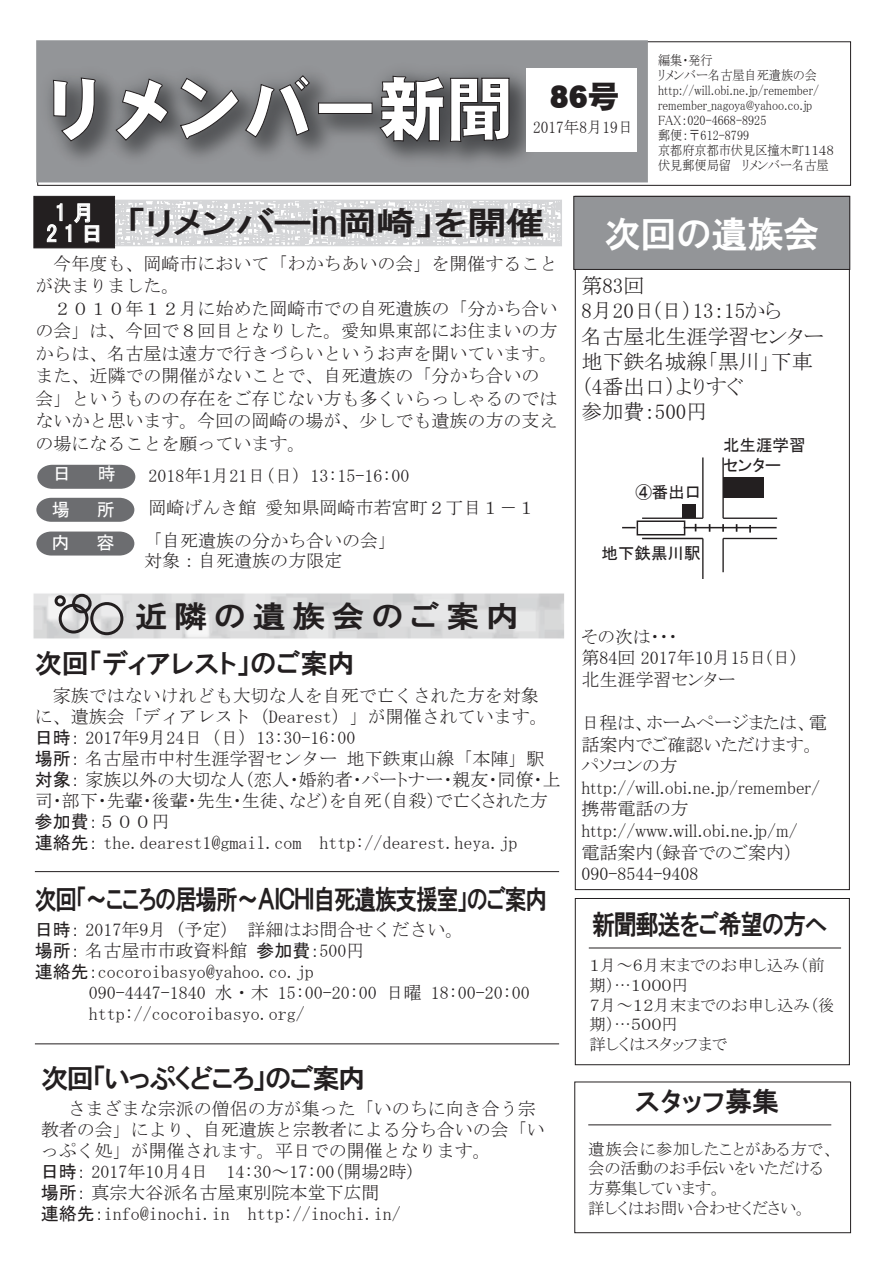
<style>
.page{position:relative;width:893px;height:1263px;background:#fff}
.page>*{position:absolute;margin:0;border:0;box-sizing:border-box;transform-origin:0 0}
.t1{font:69px "DF Gothic EB WIN RKSJ H";color:#fff}
.t2{font:36px "HGP Gothic E";color:#fff}
.t3{font:31.5px "HGP Gothic E";letter-spacing:-.025em;color:#231f20;scale:1.25 1}
.t4{font:30px "HGP Gothic E";letter-spacing:.2em;color:#231f20;scale:1.1 1}
.t5{font:27px "HGP Gothic E";letter-spacing:-.05em;color:#231f20;scale:.8 1}
.t6{font:27px "HGP Gothic E";letter-spacing:-.05em;color:#231f20}
.t7{font:27px "HGP Gothic E";color:#231f20}
.t8{font:27px "HGP Gothic E";letter-spacing:-.05em;color:#231f20;scale:.85 1}
.t9{font:21px/25.2px "MS P Mincho";color:#231f20}
.t10{font:21px/21px "HGP Gothic E";color:#fff;text-align:center}
.t11{font:18px/21px "MS Mincho";color:#231f20}
.t12{font:18px/21.6px "MS P Mincho";color:#231f20}
.t13{font:18px "MS P Gothic";color:#231f20}
.t14{font:18px "MS Gothic";color:#fff}
.t15{font:16.5px/19.8px "MS P Mincho";color:#231f20}
.t16{font:16.5px/19.8px "MS P Gothic";color:#231f20}
.t17{font:16.5px "MS P Mincho";color:#231f20;scale:.93 1}
.t18{font:13.5px/15px "MS P Mincho";color:#231f20;scale:.9 1}
.s1{font-family:"MS P Gothic"}
.s2{font-family:"MS Mincho"}
</style>
<div class="page">
<div style="left:36px;top:40px;width:612px;height:142px;background:#939598;border:3px solid #939598"></div>
<img style="left:36px;top:62px;width:512px;height:116px">
<svg style="left:53px;top:78px;width:43px;height:63px;background:#626366"></svg>
<svg style="left:116px;top:79px;width:52px;height:62px"></svg>
<svg style="left:180px;top:78px;width:59px;height:61px"></svg>
<svg style="left:245px;top:75px;width:65px;height:62px"></svg>
<svg style="left:318px;top:102px;width:54px;height:12px"></svg>
<svg style="left:379px;top:76px;width:65px;height:65px;background:#505153"></svg>
<svg style="left:450px;top:78px;width:60px;height:64px;background:#49494b"></svg>
<div style="left:526px;top:68px;width:111px;height:83px;background:#fff"></div>
<div style="left:574px;top:196px;width:276px;height:74px;background:#939598;border:1px solid #231f20"></div>
<hr style="left:642px;top:517px;width:61px;height:2px;background:#231f20">
<hr style="left:642px;top:538px;width:61px;height:1px;background:#231f20">
<hr style="left:702px;top:457px;width:1px;height:61px;background:#231f20">
<hr style="left:702px;top:538px;width:1px;height:41px;background:#231f20">
<hr style="left:722px;top:457px;width:2px;height:61px;background:#231f20">
<hr style="left:722px;top:538px;width:2px;height:34px;background:#231f20">
<hr style="left:723px;top:538px;width:54px;height:1px;background:#231f20">
<hr style="left:723px;top:517px;width:54px;height:2px;background:#231f20">
<div style="left:683px;top:505px;width:13px;height:13px;background:#231f20"></div>
<div style="left:723px;top:478px;width:41px;height:20px;background:#231f20"></div>
<div style="left:637px;top:520px;width:48px;height:15px;border:2px solid #231f20"></div>
<hr style="left:684px;top:527px;width:93px;height:1px;background:#231f20">
<svg style="left:722px;top:524px;width:2px;height:8px"></svg>
<svg style="left:749px;top:525px;width:2px;height:8px"></svg>
<svg style="left:622px;top:527px;width:14px;height:1px"></svg>
<svg style="left:36px;top:531px;width:98px;height:24px;background:#78797b"></svg>
<div style="left:34px;top:196px;width:81px;height:52px;background:#231f20"></div>
<svg style="left:37px;top:195px;width:524px;height:51px"></svg>
<svg style="left:37px;top:465px;width:98px;height:24px;background:#76777a"></svg>
<svg style="left:36px;top:498px;width:98px;height:24px;background:#76777a"></svg>
<img style="left:33px;top:579px;width:543px;height:75px">
<div style="left:90px;top:602px;width:33px;height:33px;border:3px solid #231f20;border-radius:50%"></div>
<div style="left:72px;top:594px;width:20px;height:19px;border:3px solid #231f20;border-radius:50%"></div>
<div style="left:59px;top:604px;width:29px;height:29px;border:3px solid #231f20;border-radius:50%"></div>
<div style="left:55px;top:595px;width:11px;height:11px;border:3px solid #231f20;border-radius:50%"></div>
<div style="left:575px;top:1082px;width:276px;height:151px;border:1px solid #231f20"></div>
<hr style="left:588px;top:1124px;width:243px;height:1px;background:#231f20">
<hr style="left:589px;top:948px;width:252px;height:1px;background:#231f20">
<div style="left:575px;top:898px;width:274px;height:167px;border:1px solid #231f20"></div>
<hr style="left:35px;top:871px;width:524px;height:1px;background:#231f20">
<hr style="left:35px;top:1043px;width:524px;height:1px;background:#231f20">
<h1 class="t1" style="left:40px;top:74px;width:580px">リメンバー新聞 <sup>86号</sup></h1>
<p class="t17" style="left:533px;top:119px;width:109px">2017年8月19日</p>
<p class="t18" style="left:658px;top:53px;width:197px">編集・発行<br>リメンバー名古屋自死遺族の会http://will.obi.ne.jp/remember/ remember_nagoya@yahoo.co.jp<br>FAX：020-4668-8925<br>郵便：〒612-8799<br>京都府京都市伏見区撞木町１１４８伏見郵便局留 リメンバー名古屋</p>
<p class="t10" style="left:46px;top:202px;width:58px">1 月<br>21日</p>
<h3 class="t3" style="left:127px;top:207px;width:336px">「リメンバーin岡崎」を開催</h3>
<p class="t11" style="left:35px;top:252px;width:524px;line-height:22.5px;text-indent:18px">今年度も、岡崎市において「わかちあいの会」を開催することが決まりました。</p>
<p class="t11" style="left:35px;top:297px;width:524px;line-height:22.5px;text-indent:18px">２０１０年１２月に始めた岡崎市での自死遺族の「分かち合いの会」は、今回で８回目となりした。愛知県東部にお住まいの方からは、名古屋は遠方で行きづらいというお声を聞いています。また、近隣での開催がないことで、自死遺族の「分かち合いの会」というものの存在をご存じない方も多くいらっしゃるのではないかと思います。今回の岡崎の場が、少しでも遺族の方の支えの場になることを願っています。</p>
<p class="t14" style="left:53px;top:465px;width:19px">日</p>
<p class="t14" style="left:98px;top:465px;width:19px">時</p>
<p class="t11" style="left:148px;top:464px;width:262px">2018年1月21日(日) 13:15-16:00</p>
<p class="t14" style="left:52px;top:500px;width:19px">場</p>
<p class="t14" style="left:97px;top:500px;width:19px">所</p>
<p class="t11" style="left:148px;top:497px;width:388px">岡崎げんき館 愛知県岡崎市若宮町２丁目１－１</p>
<p class="t14" style="left:51px;top:534px;width:19px">内</p>
<p class="t14" style="left:96px;top:534px;width:19px">容</p>
<p class="t11" style="left:144px;top:530px;width:253px;line-height:20.2px">「自死遺族の分かち合いの会」対象：自死遺族の方限定</p>
<h3 class="t4" style="left:135px;top:601px;width:350px">近隣の遺族会のご案内</h3>
<h3 class="t7" style="left:35px;top:650px;width:321px">次回「ディアレスト」のご案内</h3>
<p class="t11" style="left:35px;top:685px;width:514px;text-indent:18px">家族ではないけれども大切な人を自死で亡くされた方を対象に、遺族会「ディアレスト（Dearest）」が開催されています。<span class="s1">日時：</span> 2017年9月24日（日）13:30-16:00<br><span class="s1">場所：</span> 名古屋市中村生涯学習センター 地下鉄東山線「本陣」駅</p>
<p class="t12" style="left:35px;top:769px;width:527px;line-height:21px"><span class="s1">対象：</span> 家族以外の大切な人（恋人・婚約者・パートナー・親友・同僚・上司・部下・先輩・後輩・先生・生徒、など）を自死（自殺）で亡くされた方</p>
<p class="t13" style="left:35px;top:812px;width:136px">参加費：<span class="s2">５００円</span></p>
<p class="t11" style="left:35px;top:832px;width:484px"><span class="s1">連絡先：</span> the.dearest1@gmail.com http://dearest.heya.jp</p>
<h3 class="t5" style="left:35px;top:886px;width:642px">次回「～こころの居場所～ＡＩＣＨＩ自死遺族支援室」のご案内</h3>
<p class="t11" style="left:35px;top:919px;width:430px"><span class="s1">日時：</span> 2017年9月（予定） 詳細はお問合せください。</p>
<p class="t11" style="left:35px;top:940px;width:331px"><span class="s1">場所：</span> 名古屋市市政資料館 <span class="s1">参加費：</span>500円</p>
<p class="t11" style="left:35px;top:961px;width:281px"><span class="s1">連絡先：</span>cocoroibasyo@yahoo.co.jp</p>
<p class="t11" style="left:35px;top:982px;width:497px">　　 090-4447-1840 水・木 15:00-20:00 日曜 18:00-20:00</p>
<p class="t11" style="left:89px;top:1003px;width:218px">http://cocoroibasyo.org/</p>
<h3 class="t6" style="left:41px;top:1064px;width:325px">次回「いっぷくどころ」のご案内</h3>
<p class="t11" style="left:41px;top:1098px;width:506px;text-indent:27px">さまざまな宗派の僧侶の方が集った「いのちに向き合う宗教者の会」により、自死遺族と宗教者による分ち合いの会「いっぷく処」が開催されます。平日での開催となります。<br><span class="s1">日時：</span> 2017年10月4日　14:30～17:00(開場2時)<br><span class="s1">場所：</span> 真宗大谷派名古屋東別院本堂下広間<br><span class="s1">連絡先：</span>info@inochi.in http://inochi.in/</p>
<h2 class="t2" style="left:605px;top:216px;width:217px">次回の遺族会</h2>
<p class="t9" style="left:581px;top:273px;width:245px">第83回<br>8月20日(日）13：15から<br>名古屋北生涯学習センター地下鉄名城線「黒川」下車（4番出口）よりすぐ<br>参加費：500円</p>
<p class="t16" style="left:635px;top:482px;width:67px">④番出口</p>
<p class="t16" style="left:602px;top:543px;width:100px">地下鉄黒川駅</p>
<p class="t16" style="left:723px;top:435px;width:84px">北生涯学習センター</p>
<p class="t12" style="left:581px;top:625px;width:216px">その次は・・・<br>第84回 2017年10月15日(日)北生涯学習センター</p>
<p class="t12" style="left:581px;top:712px;width:247px">日程は、ホームページまたは、電話案内でご確認いただけます。パソコンの方http://will.obi.ne.jp/remember/携帯電話の方http://www.will.obi.ne.jp/m/<br>電話案内（録音でのご案内）<br>090-8544-9408</p>
<h3 class="t8" style="left:592px;top:911px;width:279px">新聞郵送をご希望の方へ</h3>
<p class="t15" style="left:590px;top:955px;width:247px">１月～６月末までのお申し込み（前期）…１０００円<br>７月～１２月末までのお申し込み（後期）…５００円<br>詳しくはスタッフまで</p>
<h3 class="t6" style="left:635px;top:1088px;width:146px">スタッフ募集</h3>
<p class="t15" style="left:588px;top:1139px;width:248px">遺族会に参加したことがある方で、会の活動のお手伝いをいただける方募集しています。<br>詳しくはお問い合わせください。</p>
</div>
